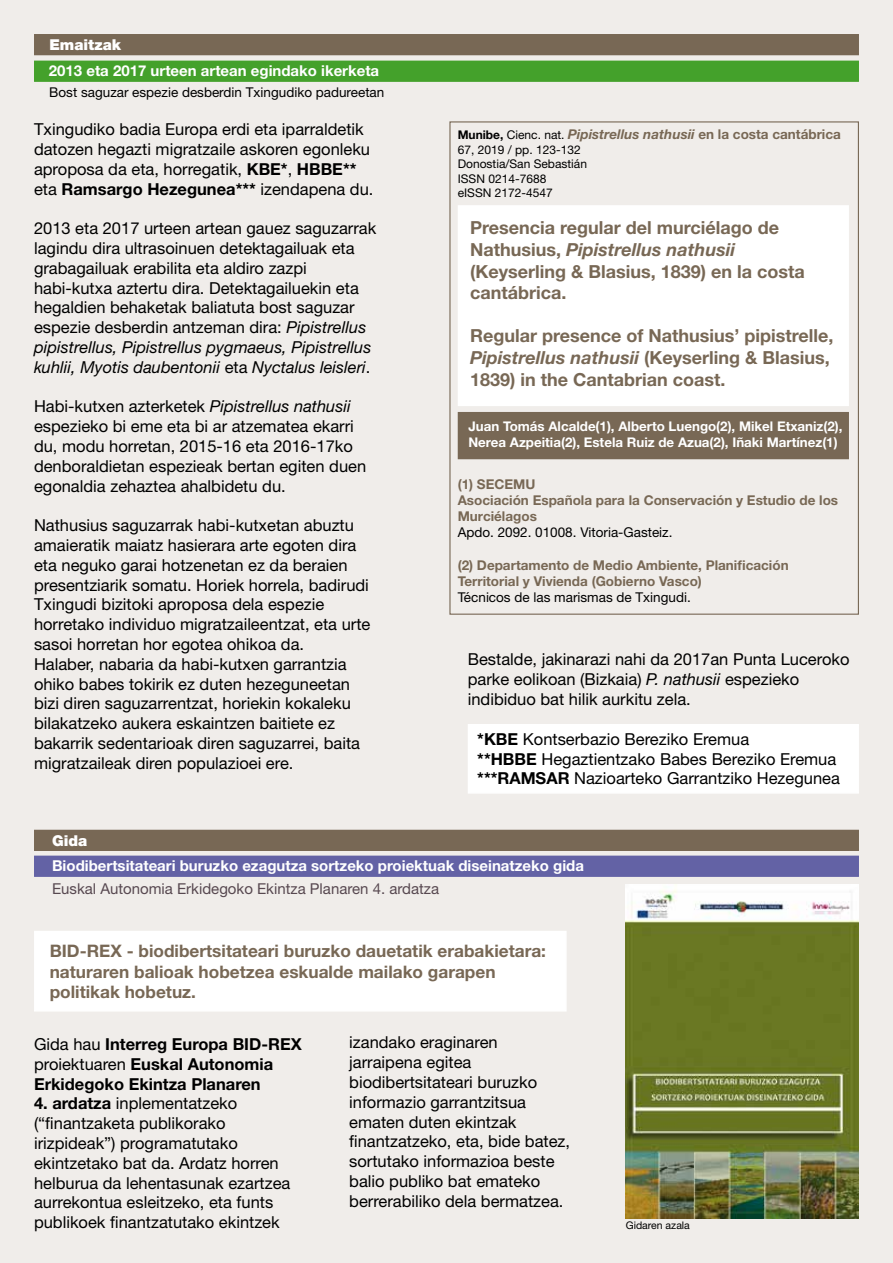
<style>
.page{position:relative;width:893px;height:1263px;background:#f0edea}
.page>*{position:absolute;margin:0;border:0;box-sizing:border-box;transform-origin:0 0}
.t1{font:700 18px/21.6px "Helvetica Neue LT Std";color:#786855}
.t2{font:700 17.25px/20.7px "Helvetica Neue LT Std";color:#786855}
.t3{font:16.5px/19.8px "Helvetica Neue LT Std";color:#000}
.t4{font:700 16.5px/19.8px "Helvetica Neue LT Std";color:#000}
.t5{font:700 15px "Helvetica Neue LT Std";color:#fff}
.t6{font:15px "Helvetica Neue LT Std";color:#574850}
.t7{font:900 15px "Helvetica Neue LT Std";color:#fff}
.t8{font:700 13.5px/16.2px "Helvetica Neue LT Std";color:#786855}
.t9{font:13.5px "Helvetica Neue LT Std";color:#000}
.t10{font:italic 700 13.5px "Helvetica Neue LT Std";color:#786855}
.t11{font:700 13.35px/16px "Helvetica Neue LT Std";color:#fff}
.t12{font:12px/14.4px "Helvetica Neue LT Std";color:#000}
.t13{font:10.5px "Helvetica Neue LT Std";color:#000}
.s1{font-weight:700}
.s2{font-style:italic}
.s3{font-style:normal;font-size:12px;color:#000}
.s4{font-weight:400;font-style:normal;font-size:12px;color:#000}
.s5{font-style:normal}
.s6{font-weight:400}
</style>
<div class="page">
<div style="left:34px;top:830px;width:825px;height:21px;background:#786855"></div>
<div style="left:34px;top:856px;width:825px;height:21px;background:#6362a5;border:2px solid #6362a5"></div>
<div style="left:34px;top:61px;width:825px;height:21px;background:#44a12b;border:2px solid #44a12b"></div>
<div style="left:34px;top:34px;width:825px;height:21px;background:#786855"></div>
<img style="left:625px;top:885px;width:234px;height:333px">
<div style="left:34px;top:931px;width:533px;height:80px;background:#fff"></div>
<div style="left:468px;top:724px;width:391px;height:70px;background:#fff"></div>
<div style="left:458px;top:205px;width:391px;height:201px;background:#fff"></div>
<div style="left:458px;top:412px;width:391px;height:47px;background:#786855"></div>
<p class="t7" style="left:49px;top:36px;width:73px">Emaitzak</p>
<p class="t5" style="left:49px;top:62px;width:332px">2013 eta 2017 urteen artean egindako ikerketa</p>
<p class="t9" style="left:49px;top:84px;width:337px">Bost saguzar espezie desberdin Txingudiko padureetan</p>
<p class="t3" style="left:34px;top:119px;width:341px">Txingudiko badia Europa erdi eta iparraldetik datozen hegazti migratzaile askoren egonleku aproposa da eta, horregatik, <span class="s1">KBE*</span>, <span class="s1">HBBE** </span>eta <span class="s1">Ramsargo Hezegunea***</span> izendapena du.</p>
<p class="t3" style="left:34px;top:218px;width:344px">2013 eta 2017 urteen artean gauez saguzarrak lagindu dira ultrasoinuen detektagailuak eta grabagailuak erabilita eta aldiro zazpi habi-kutxa aztertu dira. Detektagailuekin eta hegaldien behaketak baliatuta bost saguzar espezie desberdin antzeman dira: <span class="s2">Pipistrellus pipistrellus, Pipistrellus pygmaeus, Pipistrellus kuhlii, Myotis daubentonii</span> eta <span class="s2">Nyctalus leisleri</span>.</p>
<p class="t3" style="left:34px;top:396px;width:334px">Habi-kutxen azterketek <span class="s2">Pipistrellus nathusii </span>espezieko bi eme eta bi ar atzematea ekarri du, modu horretan, 2015-16 eta 2016-17ko denboraldietan espezieak bertan egiten duen egonaldia zehaztea ahalbidetu du.</p>
<p class="t3" style="left:34px;top:515px;width:338px">Nathusius saguzarrak habi-kutxetan abuztu amaieratik maiatz hasierara arte egoten dira eta neguko garai hotzenetan ez da beraien presentziarik somatu. Horiek horrela, badirudi Txingudi bizitoki aproposa dela espezie horretako individuo migratzaileentzat, eta urte sasoi horretan hor egotea ohikoa da.<br>Halaber, nabaria da habi-kutxen garrantzia ohiko babes tokirik ez duten hezeguneetan bizi diren saguzarrentzat, horiekin kokaleku bilakatzeko aukera eskaintzen baitiete ez bakarrik sedentarioak diren saguzarrei, baita migratzaileak diren populazioei ere.</p>
<p class="t10" style="left:458px;top:126px;width:385px"><span class="s3">Munibe,</span> <span class="s4">Cienc. nat.</span> Pipistrellus nathusii <span class="s5">en la costa cantábrica</span></p>
<p class="t12" style="left:458px;top:142px;width:131px">67, 2019 / pp. 123-132<br>Donostia/San Sebastián<br>ISSN 0214-7688<br>eISSN 2172-4547</p>
<p class="t1" style="left:470px;top:217px;width:336px">Presencia regular del murciélago de<br>Nathusius, <span class="s2">Pipistrellus nathusii </span>(Keyserling &amp; Blasius, 1839) en la costa cantábrica.</p>
<p class="t1" style="left:470px;top:325px;width:365px">Regular presence of Nathusius’ pipistrelle,<br><span class="s2">Pipistrellus nathusii</span> (Keyserling &amp; Blasius,<br>1839) in the Cantabrian coast.</p>
<p class="t11" style="left:468px;top:418px;width:376px">Juan Tomás Alcalde(1), Alberto Luengo(2), Mikel Etxaniz(2),<br>Nerea Azpeitia(2), Estela Ruiz de Azua(2), Iñaki Martínez(1)</p>
<p class="t8" style="left:458px;top:475px;width:382px">(1) SECEMU<br>Asociación Española para la Conservación y Estudio de los<br>Murciélagos</p>
<p class="t9" style="left:458px;top:524px;width:216px">Apdo. 2092. 01008. Vitoria-Gasteiz.</p>
<p class="t8" style="left:458px;top:556px;width:332px">(2) Departamento de Medio Ambiente, Planificación<br>Territorial y Vivienda (Gobierno Vasco)</p>
<p class="t9" style="left:458px;top:589px;width:235px">Técnicos de las marismas de Txingudi.</p>
<p class="t3" style="left:468px;top:649px;width:383px">Bestalde, jakinarazi nahi da 2017an Punta Luceroko parke eolikoan (Bizkaia) <span class="s2">P. nathusii</span> espezieko indibiduo bat hilik aurkitu zela.</p>
<p class="t3" style="left:477px;top:729px;width:364px"><span class="s1">*KBE</span> Kontserbazio Bereziko Eremua<br><span class="s1">**HBBE</span> Hegaztientzako Babes Bereziko Eremua <span class="s1">***RAMSAR</span> Nazioarteko Garrantziko Hezegunea</p>
<p class="t7" style="left:52px;top:832px;width:37px">Gida</p>
<p class="t5" style="left:52px;top:856px;width:533px">Biodibertsitateari buruzko ezagutza sortzeko proiektuak diseinatzeko gida</p>
<p class="t6" style="left:52px;top:880px;width:388px">Euskal Autonomia Erkidegoko Ekintza Planaren 4. ardatza</p>
<p class="t2" style="left:50px;top:940px;width:498px">BID-REX - biodibertsitateari buruzko dauetatik erabakietara: naturaren balioak hobetzea eskualde mailako garapen politikak hobetuz.</p>
<p class="t3" style="left:349px;top:1032px;width:222px">izandako eraginaren jarraipena egitea biodibertsitateari buruzko informazio garrantzitsua ematen duten ekintzak finantzatzeko, eta, bide batez, sortutako informazioa beste balio publiko bat emateko berrerabiliko dela bermatzea.</p>
<p class="t4" style="left:34px;top:1034px;width:269px"><span class="s6">Gida hau</span> Interreg Europa BID-REX <span class="s6">proiektuaren</span> Euskal Autonomia<br>Erkidegoko Ekintza Planaren</p>
<p class="t3" style="left:34px;top:1093px;width:258px"><span class="s1">4. ardatza</span> inplementatzeko (“finantzaketa publikorako irizpideak”) programatutako ekintzetako bat da. Ardatz horren helburua da lehentasunak ezartzea aurrekontua esleitzeko, eta funts publikoek finantzatutako ekintzek</p>
<p class="t13" style="left:626px;top:1219px;width:66px">Gidaren azala</p>
</div>
